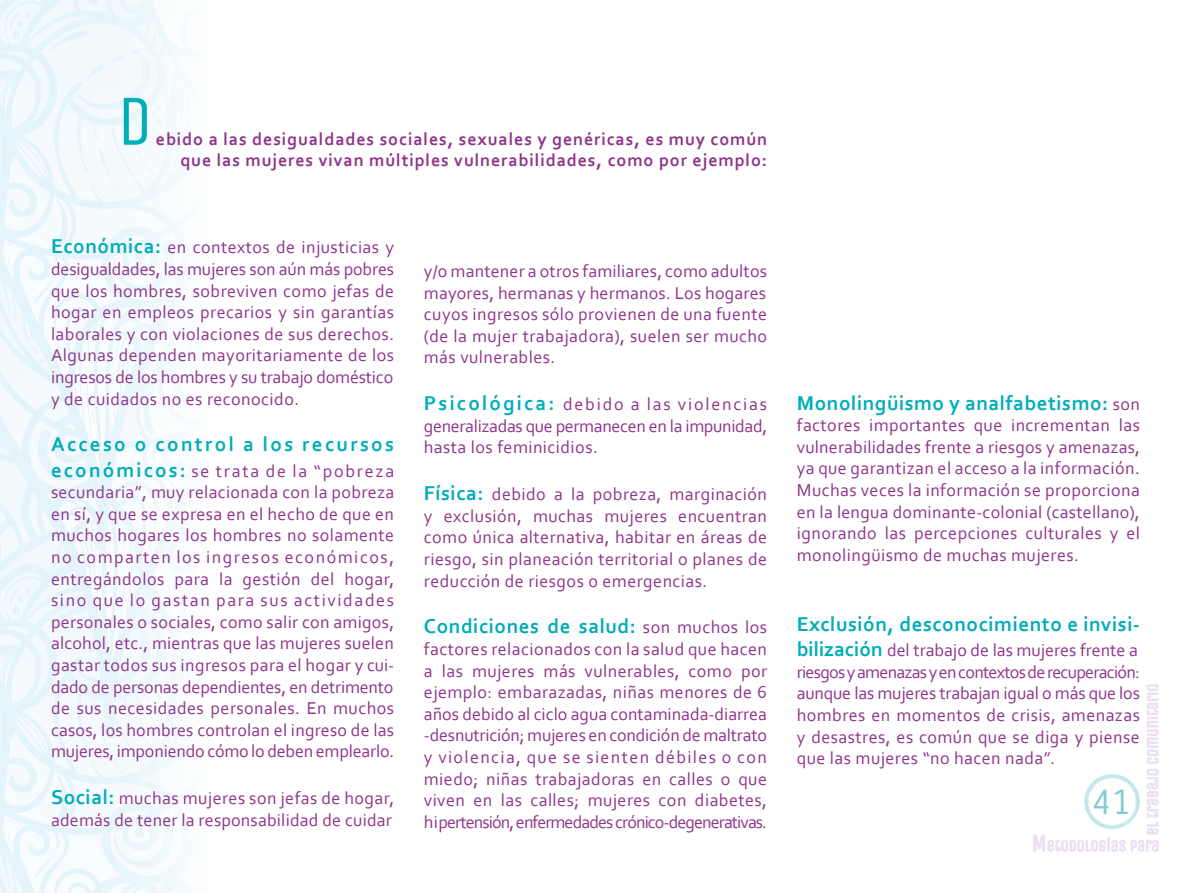
<style>
.page{position:relative;width:1191px;height:893px;background:#fff}
.page>*{position:absolute;margin:0;border:0;box-sizing:border-box;transform-origin:0 0}
.t1{font:72px "Unica One";color:#00adba}
.t2{font:37.5px "Unica One";color:#81cbd3}
.t3{font:700 21px "Corbel";letter-spacing:.025em;color:#00adba}
.t4{font:700 21px "Corbel";letter-spacing:.11em;color:#00adba}
.t5{font:18px/21.6px "Corbel";letter-spacing:.025em;color:#8e348a;text-align:justify}
.t6{font:700 18px/21.6px "Corbel";letter-spacing:.05em;color:#8e348a;text-align:right}
.s1{font-weight:700;font-size:21px;color:#00adba}
.s2{font-weight:400;font-size:18px;color:#8e348a}
</style>
<div class="page">
<svg style="left:0;top:0;width:183px;height:893px"></svg>
<svg style="left:1033px;top:684px;width:126px;height:168px"></svg>
<h1 class="t1" style="left:117px;top:79px;width:38px">D</h1>
<p class="t6" style="left:156px;top:127px;width:613px">ebido a las desigualdades sociales, sexuales y genéricas, es muy común que las mujeres vivan múltiples vulnerabilidades, como por ejemplo:</p>
<p class="t5" style="left:51px;top:236px;width:345px"><span class="s1">Económica:</span> en contextos de injusticias y desigualdades, las mujeres son aún más pobres que los hombres, sobreviven como jefas de hogar en empleos precarios y sin garantías laborales y con violaciones de sus derechos.<br>Algunas dependen mayoritariamente de los ingresos de los hombres y su trabajo doméstico y de cuidados no es reconocido.</p>
<p class="t4" style="left:51px;top:431px;width:344px">Acceso o control a los recursos</p>
<p class="t5" style="left:51px;top:459px;width:345px"><span class="s1">económicos:</span> se trata de la “pobreza secundaria”, muy relacionada con la pobreza en sí, y que se expresa en el hecho de que en muchos hogares los hombres no solamente no comparten los ingresos económicos, entregándolos para la gestión del hogar, sino que lo gastan para sus actividades personales o sociales, como salir con amigos, alcohol, etc., mientras que las mujeres suelen gastar todos sus ingresos para el hogar y cui&shy;dado de personas dependientes, en detrimento de sus necesidades personales. En muchos casos, los hombres controlan el ingreso de las mujeres, imponiendo cómo lo deben emplearlo.</p>
<p class="t5" style="left:51px;top:787px;width:345px"><span class="s1">Social:</span> muchas mujeres son jefas de hogar, además de tener la responsabilidad de cuidar</p>
<p class="t5" style="left:424px;top:260px;width:345px">y/o mantener a otros familiares, como adultos mayores, hermanas y hermanos. Los hogares cuyos ingresos sólo provienen de una fuente (de la mujer trabajadora), suelen ser mucho más vulnerables.</p>
<p class="t5" style="left:424px;top:393px;width:345px"><span class="s1">Psicológica:</span> debido a las violencias generalizadas que permanecen en la impunidad, hasta los feminicidios.</p>
<p class="t5" style="left:424px;top:483px;width:345px"><span class="s1">Física:</span> debido a la pobreza, marginación y exclusión, muchas mujeres encuentran como única alternativa, habitar en áreas de riesgo, sin planeación territorial o planes de reducción de riesgos o emergencias.</p>
<p class="t3" style="left:424px;top:613px;width:344px">Condiciones de salud: <span class="s2">son muchos los</span></p>
<p class="t5" style="left:424px;top:638px;width:345px">factores relacionados con la salud que hacen a las mujeres más vulnerables, como por ejemplo: embarazadas, niñas menores de 6 años debido al ciclo agua contaminada-diarrea -desnutrición; mujeres en condición de maltrato y violencia, que se sienten débiles o con miedo; niñas trabajadoras en calles o que viven en las calles; mujeres con diabetes, hipertensión, enfermedades crónico-degenerativas.</p>
<p class="t3" style="left:797px;top:390px;width:344px">Monolingüismo y analfabetismo: <span class="s2">son</span></p>
<p class="t5" style="left:797px;top:414px;width:345px">factores importantes que incrementan las vulnerabilidades frente a riesgos y amenazas, ya que garantizan el acceso a la información.<br>Muchas veces la información se proporciona en la lengua dominante-colonial (castellano), ignorando las percepciones culturales y el monolingüismo de muchas mujeres.</p>
<p class="t3" style="left:797px;top:611px;width:344px">Exclusión, desconocimiento e invisi-</p>
<p class="t5" style="left:797px;top:639px;width:345px"><span class="s1">bilización</span> del trabajo de las mujeres frente a riesgos y amenazas y en contextos de recuperación: aunque las mujeres trabajan igual o más que los hombres en momentos de crisis, amenazas y desastres, es común que se diga y piense que las mujeres “no hacen nada”.</p>
<h2 class="t2" style="left:1093px;top:780px;width:40px">41</h2>
</div>
